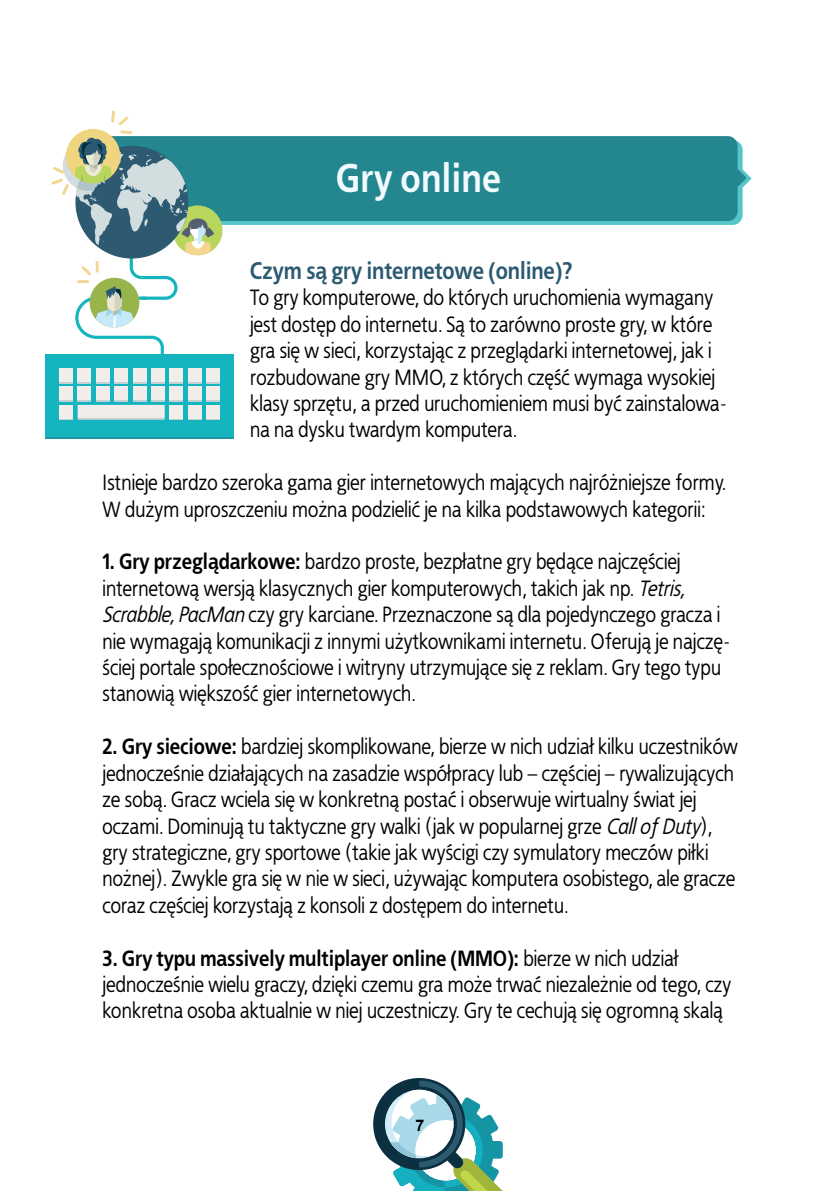
<style>
.page{position:relative;width:840px;height:1191px;background:#fff}
.page>*{position:absolute;margin:0;border:0;box-sizing:border-box;transform-origin:0 0}
.t1{font:700 40px "EFN Bureau OT";color:#f1fafe}
.t2{font:700 24px "EFN Bureau OT";letter-spacing:-.01em;color:#2b5a71}
.t3{font:22px/26.4px "EFN Bureau OT";letter-spacing:-.01em;color:#000}
.t4{font:700 16px "Arial";color:#000}
.s1{font-weight:700}
.s2{font-style:italic}
</style>
<div class="page">
<svg style="left:373px;top:1078px;width:130px;height:113px"></svg>
<div style="left:107px;top:140px;width:635px;height:85px;background:#55c5c9;border-radius:10px"></div>
<div style="left:102px;top:136px;width:635px;height:85px;background:#24878f;border-radius:10px"></div>
<svg style="left:737px;top:169px;width:14px;height:18px"></svg>
<div style="left:173px;top:205px;width:49px;height:50px;background:#b8d65d;border-radius:50%"></div>
<div style="left:45px;top:356px;width:188px;height:83px;background:#1f97a2"></div>
<div style="left:45px;top:354px;width:188px;height:83px;background:#14b5bf"></div>
<div style="left:206px;top:370px;width:13px;height:13px;background:#f1edea"></div>
<div style="left:59px;top:388px;width:14px;height:13px;background:#c3cfd1"></div>
<div style="left:78px;top:388px;width:13px;height:13px;background:#c3cfd1"></div>
<div style="left:96px;top:388px;width:13px;height:13px;background:#c3cfd1"></div>
<div style="left:114px;top:388px;width:14px;height:13px;background:#c3cfd1"></div>
<div style="left:133px;top:388px;width:13px;height:13px;background:#c3cfd1"></div>
<div style="left:151px;top:388px;width:13px;height:13px;background:#c3cfd1"></div>
<div style="left:169px;top:388px;width:14px;height:13px;background:#c3cfd1"></div>
<div style="left:188px;top:388px;width:13px;height:13px;background:#c3cfd1"></div>
<div style="left:206px;top:388px;width:13px;height:13px;background:#c3cfd1"></div>
<div style="left:59px;top:406px;width:14px;height:14px;background:#f1edea"></div>
<div style="left:169px;top:406px;width:14px;height:14px;background:#f1edea"></div>
<div style="left:188px;top:406px;width:13px;height:14px;background:#f1edea"></div>
<div style="left:206px;top:406px;width:13px;height:14px;background:#f1edea"></div>
<div style="left:206px;top:368px;width:13px;height:13px;background:#f1edea"></div>
<div style="left:59px;top:386px;width:14px;height:14px;background:#f1edea"></div>
<div style="left:78px;top:386px;width:13px;height:14px;background:#f1edea"></div>
<div style="left:96px;top:386px;width:13px;height:14px;background:#f1edea"></div>
<div style="left:114px;top:386px;width:14px;height:14px;background:#f1edea"></div>
<div style="left:133px;top:386px;width:13px;height:14px;background:#f1edea"></div>
<div style="left:151px;top:386px;width:13px;height:14px;background:#f1edea"></div>
<div style="left:169px;top:386px;width:14px;height:14px;background:#f1edea"></div>
<div style="left:188px;top:386px;width:13px;height:14px;background:#f1edea"></div>
<div style="left:206px;top:386px;width:13px;height:14px;background:#f1edea"></div>
<div style="left:59px;top:405px;width:14px;height:13px;background:#f1edea"></div>
<svg style="left:78px;top:405px;width:86px;height:15px"></svg>
<div style="left:169px;top:405px;width:14px;height:13px;background:#f1edea"></div>
<div style="left:188px;top:405px;width:13px;height:13px;background:#f1edea"></div>
<div style="left:206px;top:405px;width:13px;height:13px;background:#f1edea"></div>
<svg style="left:111px;top:110px;width:21px;height:24px"></svg>
<div style="left:66px;top:129px;width:54px;height:54px;background:#f0d581;border-radius:50%"></div>
<div style="left:86px;top:138px;width:11px;height:10px;background:#2a5a71;border-radius:50%"></div>
<div style="left:92px;top:139px;width:10px;height:10px;background:#2a5a71;border-radius:50%"></div>
<svg style="left:51px;top:141px;width:163px;height:247px"></svg>
<h1 class="t1" style="left:336px;top:153px;width:167px">Gry online</h1>
<p class="t2" style="left:249px;top:255px;width:324px">Czym są gry internetowe (online)?</p>
<p class="t3" style="left:249px;top:285px;width:478px">To gry komputerowe, do których uruchomienia wymagany jest dostęp do internetu. Są to zarówno proste gry, w które gra się w sieci, korzystając z przeglądarki internetowej, jak i rozbudowane gry MMO, z których część wymaga wysokiej klasy sprzętu, a przed uruchomieniem musi być zainstalowa&shy;na na dysku twardym komputera.</p>
<p class="t3" style="left:102px;top:470px;width:625px">Istnieje bardzo szeroka gama gier internetowych mających najróżniejsze formy.<br>W dużym uproszczeniu można podzielić je na kilka podstawowych kategorii:</p>
<p class="t3" style="left:102px;top:549px;width:629px"><span class="s1">1. Gry przeglądarkowe:</span> bardzo proste, bezpłatne gry będące najczęściej internetową wersją klasycznych gier komputerowych, takich jak np. <span class="s2">Tetris, Scrabble, PacMan</span> czy gry karciane. Przeznaczone są dla pojedynczego gracza i nie wymagają komunikacji z innymi użytkownikami internetu. Oferują je najczę&shy;ściej portale społecznościowe i witryny utrzymujące się z reklam. Gry tego typu stanowią większość gier internetowych.</p>
<p class="t3" style="left:102px;top:734px;width:636px"><span class="s1">2. Gry sieciowe:</span> bardziej skomplikowane, bierze w nich udział kilku uczestników jednocześnie działających na zasadzie współpracy lub – częściej – rywalizujących ze sobą. Gracz wciela się w konkretną postać i obserwuje wirtualny świat jej oczami. Dominują tu taktyczne gry walki (jak w popularnej grze <span class="s2">Call of Duty</span>), gry strategiczne, gry sportowe (takie jak wyścigi czy symulatory meczów piłki nożnej). Zwykle gra się w nie w sieci, używając komputera osobistego, ale gracze coraz częściej korzystają z konsoli z dostępem do internetu.</p>
<p class="t3" style="left:102px;top:945px;width:630px"><span class="s1">3. Gry typu massively multiplayer online (MMO):</span> bierze w nich udział jednocześnie wielu graczy, dzięki czemu gra może trwać niezależnie od tego, czy konkretna osoba aktualnie w niej uczestniczy. Gry te cechują się ogromną skalą</p>
<p class="t4" style="left:415px;top:1113px;width:10px">7</p>
</div>
